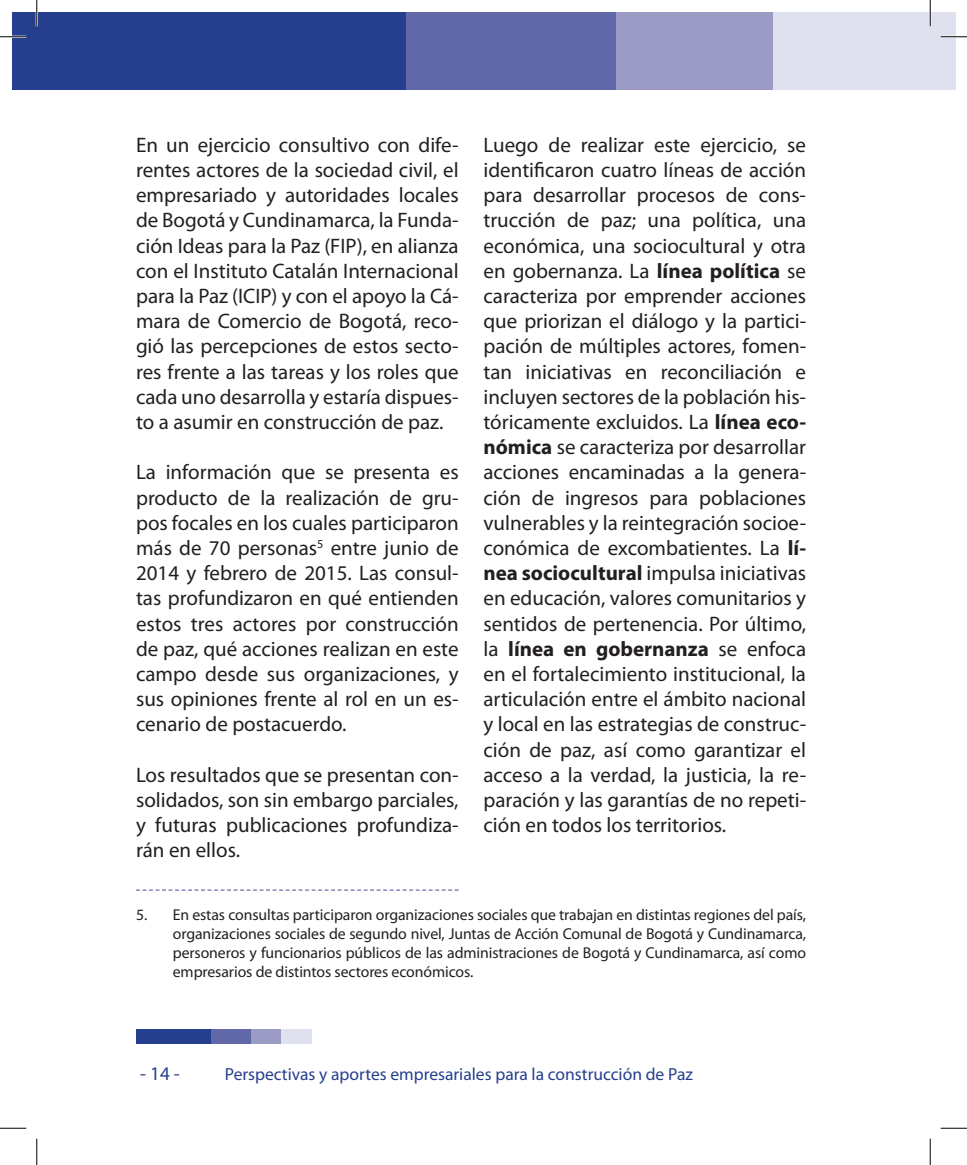
<style>
.page{position:relative;width:967px;height:1165px;background:#fff}
.page>*{position:absolute;margin:0;border:0;box-sizing:border-box;transform-origin:0 0}
.t1{font:21px/25.2px "Myriad Pro";color:#231f20;text-align:justify}
.t2{font:19.25px "Myriad Pro";color:#253f8e}
.t3{font:17.5px "Myriad Pro";color:#253f8e}
.t4{font:15.75px/18.9px "Myriad Pro";letter-spacing:-.005em;color:#231f20;text-align:justify}
.s1{font-weight:700}
</style>
<div class="page">
<div style="left:136px;top:1029px;width:76px;height:15px;background:#253f8e"></div>
<div style="left:211px;top:1029px;width:41px;height:15px;background:#6168a7"></div>
<div style="left:251px;top:1029px;width:30px;height:15px;background:#9b9bc6"></div>
<div style="left:281px;top:1029px;width:30px;height:15px;background:#e0e1ee"></div>
<div style="left:12px;top:12px;width:398px;height:77px;background:#253f8e"></div>
<div style="left:406px;top:12px;width:212px;height:77px;background:#6168a7"></div>
<div style="left:616px;top:12px;width:158px;height:77px;background:#9b9bc6"></div>
<div style="left:772px;top:12px;width:158px;height:77px;background:#e0e1ee"></div>
<div style="left:930px;top:12px;width:24px;height:77px;background:#e0e1ee"></div>
<svg style="left:136px;top:889px;width:322px;height:2px"></svg>
<hr style="left:0;top:36px;width:26px;height:2px;background:#fff">
<hr style="left:940px;top:36px;width:26px;height:2px;background:#fff">
<hr style="left:36px;top:0;width:2px;height:26px;background:#fff">
<hr style="left:929px;top:0;width:2px;height:26px;background:#fff">
<svg style="left:0;top:36px;width:26px;height:1px"></svg>
<svg style="left:940px;top:36px;width:26px;height:1px"></svg>
<svg style="left:0;top:1128px;width:26px;height:1px"></svg>
<svg style="left:940px;top:1128px;width:26px;height:1px"></svg>
<svg style="left:36px;top:0;width:1px;height:26px"></svg>
<svg style="left:36px;top:1139px;width:1px;height:26px"></svg>
<svg style="left:929px;top:0;width:1px;height:26px"></svg>
<svg style="left:929px;top:1139px;width:1px;height:26px"></svg>
<p class="t1" style="left:136px;top:132px;width:324px">En un ejercicio consultivo con dife&shy;rentes actores de la sociedad civil, el empresariado y autoridades locales de Bogotá y Cundinamarca, la Funda&shy;ción Ideas para la Paz (FIP), en alianza con el Instituto Catalán Internacional para la Paz (ICIP) y con el apoyo la Cá&shy;mara de Comercio de Bogotá, reco&shy;gió las percepciones de estos secto&shy;res frente a las tareas y los roles que cada uno desarrolla y estaría dispues&shy;to a asumir en construcción de paz.</p>
<p class="t1" style="left:136px;top:459px;width:324px">La información que se presenta es producto de la realización de gru&shy;pos focales en los cuales participaron más de 70 personas<sup>5</sup> entre junio de 2014 y febrero de 2015. Las consul&shy;tas profundizaron en qué entienden estos tres actores por construcción de paz, qué acciones realizan en este campo desde sus organizaciones, y sus opiniones frente al rol en un es&shy;cenario de postacuerdo.</p>
<p class="t1" style="left:136px;top:762px;width:324px">Los resultados que se presentan con&shy;solidados, son sin embargo parciales, y futuras publicaciones profundiza&shy;rán en ellos.</p>
<p class="t1" style="left:483px;top:132px;width:324px">Luego de realizar este ejercicio, se identificaron cuatro líneas de acción para desarrollar procesos de cons&shy;trucción de paz; una política, una económica, una sociocultural y otra en gobernanza. La <span class="s1">línea política</span> se caracteriza por emprender acciones que priorizan el diálogo y la partici&shy;pación de múltiples actores, fomen&shy;tan iniciativas en reconciliación e incluyen sectores de la población his&shy;tóricamente excluidos. La <span class="s1">línea eco&shy;nómica</span> se caracteriza por desarrollar acciones encaminadas a la genera&shy;ción de ingresos para poblaciones vulnerables y la reintegración socioe&shy;conómica de excombatientes. La <span class="s1">lí&shy;nea sociocultural</span> impulsa iniciativas en educación, valores comunitarios y sentidos de pertenencia. Por último, la <span class="s1">línea en gobernanza</span> se enfoca en el fortalecimiento institucional, la articulación entre el ámbito nacional y local en las estrategias de construc&shy;ción de paz, así como garantizar el acceso a la verdad, la justicia, la re&shy;paración y las garantías de no repeti&shy;ción en todos los territorios.</p>
<p class="t4" style="left:173px;top:905px;width:634px;text-indent:-37px">5. En estas consultas participaron organizaciones sociales que trabajan en distintas regiones del país, organizaciones sociales de segundo nivel, Juntas de Acción Comunal de Bogotá y Cundinamarca, personeros y funcionarios públicos de las administraciones de Bogotá y Cundinamarca, así como empresarios de distintos sectores económicos.</p>
<p class="t2" style="left:140px;top:1061px;width:41px">- 14 -</p>
<p class="t3" style="left:225px;top:1063px;width:469px">Perspectivas y aportes empresariales para la construcción de Paz</p>
</div>
